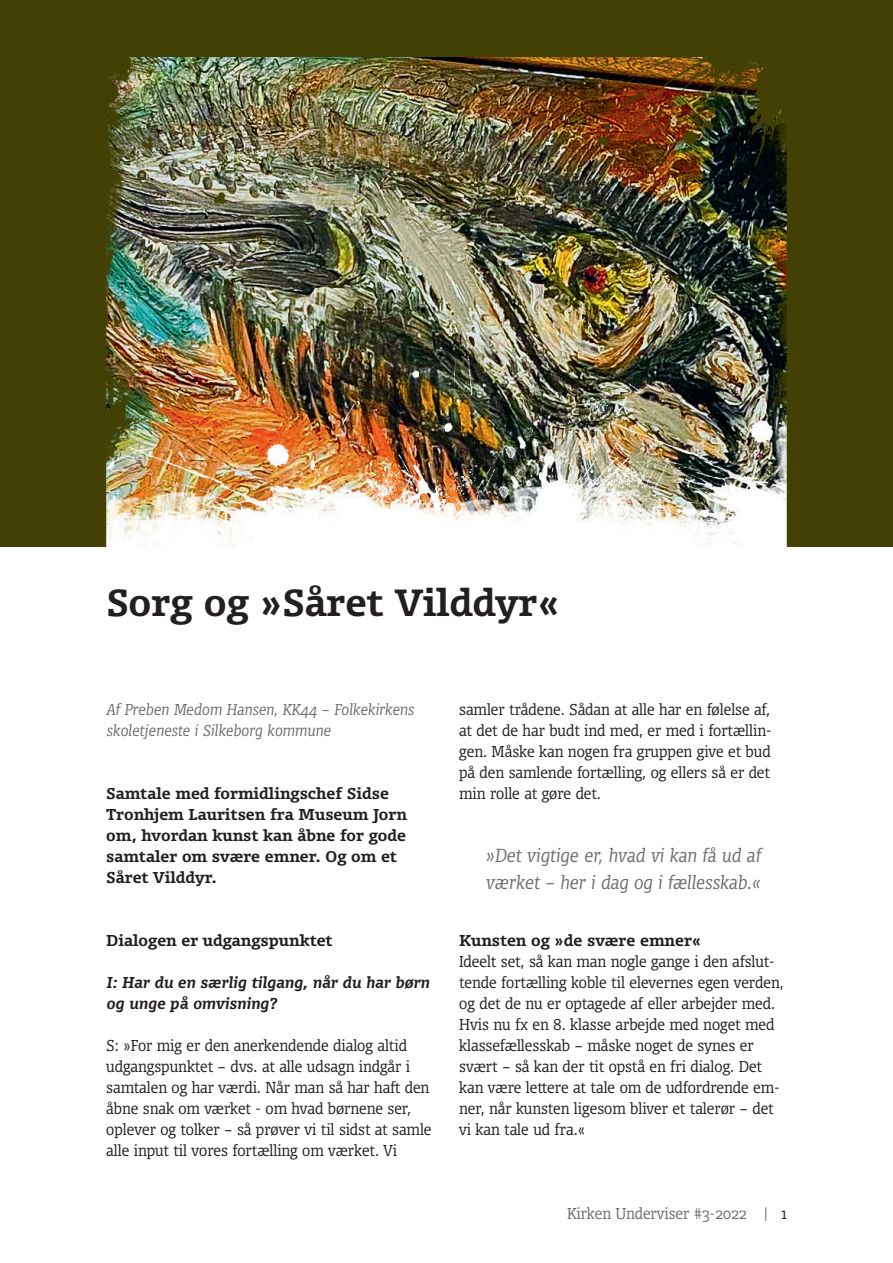
<style>
.page{position:relative;width:893px;height:1263px;background:#fff}
.page>*{position:absolute;margin:0;border:0;box-sizing:border-box;transform-origin:0 0}
.t1{font:700 36px "Olsen OT";color:#231f20}
.t2{font:italic 300 18px/27px "Olsen OT";color:#6c6d70;scale:.95 1}
.t3{font:300 15px/21px "Olsen OT";color:#231f20;scale:.95 1}
.t4{font:700 15px/21px "Olsen OT";color:#231f20}
.t5{font:italic 300 15px/21px "Olsen OT";color:#6c6d70;scale:.95 1}
.t6{font:italic 700 15px/21px "Olsen OT";color:#231f20}
.t7{font:300 15px "Olsen OT";color:#6c6d70;scale:.95 1}
.s1{color:#231f20}
</style>
<div class="page">
<div style="left:0;top:0;width:893px;height:547px;background:#434005"></div>
<img style="left:106px;top:57px;width:681px;height:490px">
<h1 class="t1" style="left:106px;top:579px;width:455px">Sorg og »Såret Vilddyr«</h1>
<p class="t5" style="left:106px;top:698px;width:325px">Af Preben Medom Hansen, KK44 – Folkekirkens skoletjeneste i Silkeborg kommune</p>
<p class="t4" style="left:106px;top:782px;width:302px">Samtale med formidlingschef Sidse<br>Tronhjem Lauritsen fra Museum Jorn om, hvordan kunst kan åbne for gode samtaler om svære emner. Og om et<br>Såret Vilddyr.</p>
<p class="t4" style="left:106px;top:929px;width:228px">Dialogen er udgangspunktet</p>
<p class="t6" style="left:106px;top:971px;width:325px">I: Har du en særlig tilgang, når du har børn og unge på omvisning?</p>
<p class="t3" style="left:106px;top:1035px;width:344px">S: »For mig er den anerkendende dialog altid udgangspunktet – dvs. at alle udsagn indgår i samtalen og har værdi. Når man så har haft den åbne snak om værket - om hvad børnene ser, oplever og tolker – så prøver vi til sidst at samle alle input til vores fortælling om værket. Vi</p>
<p class="t3" style="left:459px;top:699px;width:330px;text-align:justify">samler trådene. Sådan at alle har en følelse af, at det de har budt ind med, er med i fortællin&shy;gen. Måske kan nogen fra gruppen give et bud på den samlende fortælling, og ellers så er det min rolle at gøre det.</p>
<p class="t2" style="left:485px;top:841px;width:291px">»Det vigtige er, hvad vi kan få ud af værket – her i dag og i fællesskab.«</p>
<p class="t4" style="left:459px;top:929px;width:243px">Kunsten og »de svære emner«</p>
<p class="t3" style="left:459px;top:951px;width:343px">Ideelt set, så kan man nogle gange i den afslut&shy;tende fortælling koble til elevernes egen verden, og det de nu er optagede af eller arbejder med.<br>Hvis nu fx en 8. klasse arbejde med noget med klassefællesskab – måske noget de synes er svært – så kan der tit opstå en fri dialog. Det kan være lettere at tale om de udfordrende em&shy;ner, når kunsten ligesom bliver et talerør – det vi kan tale ud fra.«</p>
<p class="t7" style="left:567px;top:1204px;width:233px">Kirken Underviser #3-2022 | <span class="s1">1</span></p>
</div>
